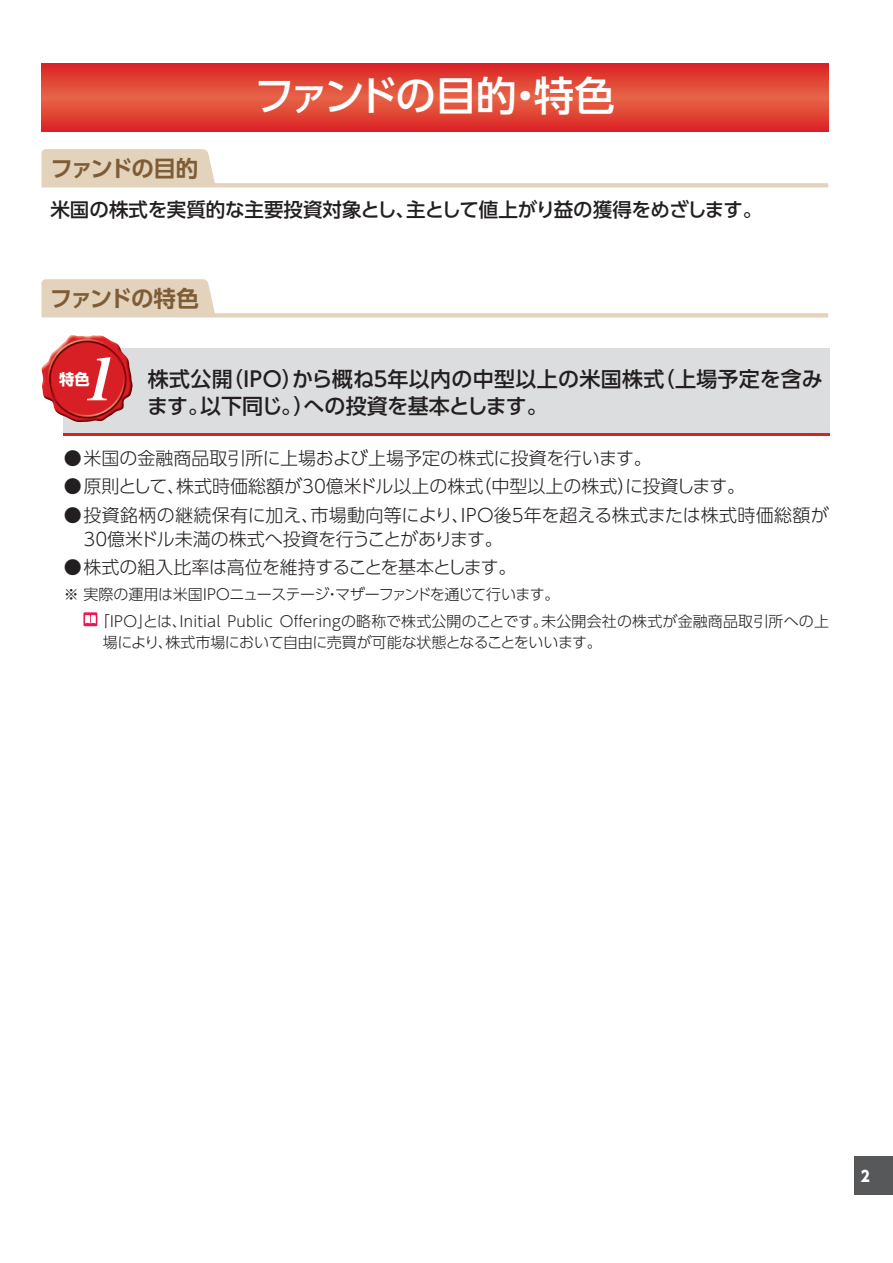
<style>
.page{position:relative;width:893px;height:1263px;background:#fff}
.page>*{position:absolute;margin:0;border:0;box-sizing:border-box;transform-origin:0 0}
.t1{font:italic 58.5px "Midashi Min Pr 5 MA31";color:#fff;scale:1.04 1}
.t2{font:500 40.5px "UD Shin Go Pro";letter-spacing:-.06em;color:#fff}
.t3{font:700 22.5px "UD Shin Go Pro De";letter-spacing:-.07em;color:#7e5d36}
.t4{font:500 21px/27px "UD Shin Go Pro";letter-spacing:.005em;color:#231f20}
.t5{font:500 19.5px "UD Shin Go Pro";letter-spacing:-.005em;color:#231f20}
.t6{font:300 18px/24px "UD Shin Go Pro";color:#231f20}
.t7{font:300 18px "UD Shin Go Pro";letter-spacing:-.02em;color:#231f20}
.t8{font:700 15.3px "UD Shin Go Pro";color:#fff}
.t9{font:300 15px/27px "UD Shin Go Pro";color:#231f20}
.t10{font:300 15px "UD Shin Go Pro";letter-spacing:-.035em;color:#231f20}
.t11{font:800 15px "UD Shin Go Pro";color:#fff;scale:.9 1}
</style>
<div class="page">
<div style="left:855px;top:1157px;width:38px;height:38px;background:#57585a"></div>
<svg style="left:42px;top:64px;width:787px;height:68px;background:#e04335"></svg>
<svg style="left:41px;top:149px;width:787px;height:38px"></svg>
<svg style="left:41px;top:279px;width:787px;height:38px"></svg>
<div style="left:63px;top:349px;width:766px;height:87px;background:#dcdddf"></div>
<hr style="left:63px;top:433px;width:766px;height:3px;background:#da2128">
<img style="left:41px;top:335px;width:92px;height:87px">
<div style="left:83px;top:612px;width:14px;height:14px;background:#ed1450"></div>
<svg style="left:85px;top:615px;width:11px;height:9px"></svg>
<h2 class="t2" style="left:254px;top:63px;width:362px">ファンドの目的・特色</h2>
<p class="t3" style="left:50px;top:150px;width:149px">ファンドの目的</p>
<p class="t5" style="left:50px;top:194px;width:713px">米国の株式を実質的な主要投資対象とし、主として値上がり益の獲得をめざします。</p>
<p class="t3" style="left:50px;top:280px;width:151px">ファンドの特色</p>
<h1 class="t1" style="left:82px;top:333px;width:49px">1</h1>
<p class="t4" style="left:147px;top:365px;width:677px">株式公開（ＩＰＯ）から概ね５年以内の中型以上の米国株式（上場予定を含みます。以下同じ。）への投資を基本とします。</p>
<p class="t6" style="left:64px;top:445px;width:589px">●米国の金融商品取引所に上場および上場予定の株式に投資を行います。</p>
<p class="t6" style="left:64px;top:474px;width:683px">●原則として、株式時価総額が30億米ドル以上の株式（中型以上の株式）に投資します。</p>
<p class="t6" style="left:83px;top:502px;width:747px;text-indent:-19px">●投資銘柄の継続保有に加え、市場動向等により、ＩＰＯ後５年を超える株式または株式時価総額が<br>30億米ドル未満の株式へ投資を行うことがあります。</p>
<p class="t7" style="left:64px;top:553px;width:454px">●株式の組入比率は高位を維持することを基本とします。</p>
<p class="t9" style="left:95px;top:580px;width:736px;text-indent:-31px">※ 実際の運用は米国ＩＰＯニューステージ・マザーファンドを通じて行います。<br>「ＩＰＯ」とは、Initial Public Offeringの略称で株式公開のことです。未公開会社の株式が金融商品取引所への上</p>
<p class="t10" style="left:103px;top:630px;width:500px">場により、株式市場において自由に売買が可能な状態となることをいいます。</p>
<p class="t8" style="left:59px;top:366px;width:32px">特色</p>
<p class="t11" style="left:861px;top:1163px;width:11px">2</p>
</div>
